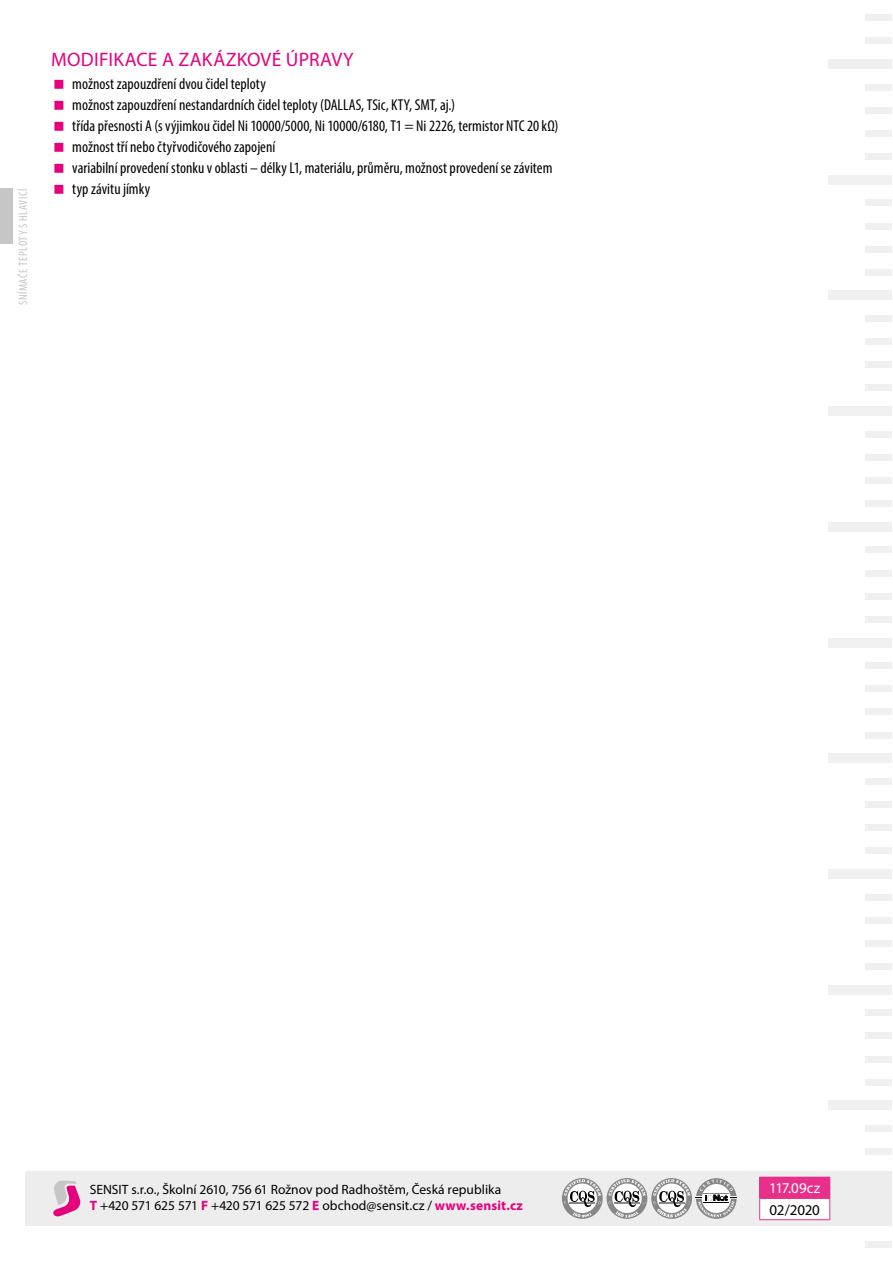
<style>
.page{position:relative;width:893px;height:1263px;background:#fff}
.page>*{position:absolute;margin:0;border:0;box-sizing:border-box;transform-origin:0 0}
.t1{font:19.5px "Myriad Pro";letter-spacing:.01em;color:#e6007d}
.t2{font:condensed 15.75px/21px "Myriad Pro";color:#000}
.t3{font:15px "Myriad Pro";letter-spacing:.005em;color:#fff}
.t4{font:15px "Myriad Pro";letter-spacing:-.02em;color:#000}
.t5{font:13.5px/16.2px "Myriad Pro";color:#000}
.t6{font:condensed 12px "Myriad Pro";letter-spacing:.05em;color:#c6c6c6}
.s1{font-weight:700;color:#e6007d}
</style>
<div class="page">
<div style="left:865px;top:500px;width:27px;height:7px;background:#f0f0f0"></div>
<div style="left:865px;top:477px;width:27px;height:7px;background:#f0f0f0"></div>
<div style="left:865px;top:454px;width:27px;height:7px;background:#f0f0f0"></div>
<div style="left:865px;top:431px;width:27px;height:7px;background:#f0f0f0"></div>
<div style="left:828px;top:406px;width:64px;height:10px;background:#f0f0f0"></div>
<div style="left:865px;top:385px;width:27px;height:6px;background:#f0f0f0"></div>
<div style="left:865px;top:616px;width:27px;height:7px;background:#f0f0f0"></div>
<div style="left:865px;top:593px;width:27px;height:7px;background:#f0f0f0"></div>
<div style="left:865px;top:570px;width:27px;height:6px;background:#f0f0f0"></div>
<div style="left:865px;top:546px;width:27px;height:7px;background:#f0f0f0"></div>
<div style="left:828px;top:522px;width:64px;height:9px;background:#f0f0f0"></div>
<div style="left:865px;top:361px;width:27px;height:7px;background:#f0f0f0"></div>
<div style="left:865px;top:338px;width:27px;height:7px;background:#f0f0f0"></div>
<div style="left:865px;top:315px;width:27px;height:7px;background:#f0f0f0"></div>
<div style="left:828px;top:291px;width:64px;height:9px;background:#f0f0f0"></div>
<div style="left:865px;top:269px;width:27px;height:7px;background:#f0f0f0"></div>
<div style="left:865px;top:246px;width:27px;height:7px;background:#f0f0f0"></div>
<div style="left:865px;top:223px;width:27px;height:6px;background:#f0f0f0"></div>
<div style="left:865px;top:199px;width:27px;height:7px;background:#f0f0f0"></div>
<div style="left:828px;top:175px;width:64px;height:9px;background:#f0f0f0"></div>
<div style="left:865px;top:153px;width:27px;height:7px;background:#f0f0f0"></div>
<div style="left:865px;top:130px;width:27px;height:7px;background:#f0f0f0"></div>
<div style="left:865px;top:107px;width:27px;height:7px;background:#f0f0f0"></div>
<div style="left:865px;top:84px;width:27px;height:7px;background:#f0f0f0"></div>
<div style="left:828px;top:59px;width:64px;height:10px;background:#f0f0f0"></div>
<div style="left:865px;top:38px;width:27px;height:6px;background:#f0f0f0"></div>
<div style="left:865px;top:14px;width:27px;height:7px;background:#f0f0f0"></div>
<div style="left:865px;top:1079px;width:27px;height:6px;background:#f0f0f0"></div>
<div style="left:865px;top:1055px;width:27px;height:7px;background:#f0f0f0"></div>
<div style="left:865px;top:1032px;width:27px;height:7px;background:#f0f0f0"></div>
<div style="left:865px;top:1009px;width:27px;height:7px;background:#f0f0f0"></div>
<div style="left:828px;top:985px;width:64px;height:9px;background:#f0f0f0"></div>
<div style="left:865px;top:963px;width:27px;height:7px;background:#f0f0f0"></div>
<div style="left:865px;top:1148px;width:27px;height:7px;background:#f0f0f0"></div>
<div style="left:865px;top:1125px;width:27px;height:7px;background:#f0f0f0"></div>
<div style="left:828px;top:1101px;width:64px;height:9px;background:#f0f0f0"></div>
<div style="left:865px;top:940px;width:27px;height:7px;background:#f0f0f0"></div>
<div style="left:865px;top:917px;width:27px;height:6px;background:#f0f0f0"></div>
<div style="left:865px;top:894px;width:27px;height:6px;background:#f0f0f0"></div>
<div style="left:828px;top:869px;width:64px;height:9px;background:#f0f0f0"></div>
<div style="left:865px;top:847px;width:27px;height:7px;background:#f0f0f0"></div>
<div style="left:865px;top:824px;width:27px;height:7px;background:#f0f0f0"></div>
<div style="left:865px;top:801px;width:27px;height:7px;background:#f0f0f0"></div>
<div style="left:865px;top:778px;width:27px;height:7px;background:#f0f0f0"></div>
<div style="left:828px;top:753px;width:64px;height:10px;background:#f0f0f0"></div>
<div style="left:865px;top:732px;width:27px;height:6px;background:#f0f0f0"></div>
<div style="left:865px;top:708px;width:27px;height:7px;background:#f0f0f0"></div>
<div style="left:865px;top:685px;width:27px;height:7px;background:#f0f0f0"></div>
<div style="left:865px;top:662px;width:27px;height:7px;background:#f0f0f0"></div>
<div style="left:828px;top:638px;width:64px;height:9px;background:#f0f0f0"></div>
<div style="left:865px;top:1241px;width:27px;height:6px;background:#f0f0f0"></div>
<div style="left:828px;top:1216px;width:64px;height:10px;background:#f0f0f0"></div>
<div style="left:25px;top:1171px;width:867px;height:54px;background:#ededed"></div>
<svg style="left:53px;top:1180px;width:28px;height:37px"></svg>
<svg style="left:696px;top:1178px;width:41px;height:41px"></svg>
<svg style="left:562px;top:1178px;width:41px;height:41px"></svg>
<svg style="left:564px;top:1179px;width:37px;height:39px"></svg>
<svg style="left:607px;top:1178px;width:40px;height:41px"></svg>
<svg style="left:608px;top:1179px;width:38px;height:38px"></svg>
<svg style="left:651px;top:1178px;width:41px;height:41px"></svg>
<svg style="left:653px;top:1179px;width:37px;height:38px"></svg>
<div style="left:760px;top:1177px;width:70px;height:21px;background:#e8308a"></div>
<div style="left:760px;top:1198px;width:70px;height:22px;background:#fff"></div>
<hr style="left:759px;top:1198px;width:71px;height:1px;background:#e8308a">
<svg style="left:759px;top:1177px;width:1px;height:42px"></svg>
<hr style="left:759px;top:1219px;width:71px;height:1px;background:#e8308a">
<svg style="left:829px;top:1199px;width:1px;height:20px"></svg>
<div style="left:0;top:188px;width:13px;height:56px;background:#c6c6c6"></div>
<p class="t6" style="left:16px;top:305px;width:119px;rotate:-90deg">SNÍMAČE TEPLOTY S HLAVICÍ</p>
<p class="t1" style="left:51px;top:47px;width:304px">MODIFIKACE A ZAKÁZKOVÉ ÚPRAVY</p>
<p class="t2" style="left:72px;top:73px;width:488px">možnost zapouzdření dvou čidel teploty<br>možnost zapouzdření nestandardních čidel teploty (DALLAS, TSic, KTY, SMT, aj.)<br>třída přesnosti A (s výjimkou čidel Ni 10000/5000, Ni 10000/6180, T1 = Ni 2226, termistor NTC 20 kΩ) možnost tří nebo čtyřvodičového zapojení<br>variabilní provedení stonku v oblasti – délky L1, materiálu, průměru, možnost provedení se závitem typ závitu jímky</p>
<p class="t5" style="left:90px;top:1181px;width:434px">SENSIT s.r.o., Školní 2610, 756 61 Rožnov pod Radhoštěm, Česká republika<br><span class="s1">T</span> +420 571 625 571 <span class="s1">F</span> +420 571 625 572 <span class="s1">E</span> obchod@sensit.cz / <span class="s1">www.sensit.cz</span></p>
<p class="t3" style="left:769px;top:1179px;width:53px">117.09cz</p>
<p class="t4" style="left:770px;top:1200px;width:52px">02/2020</p>
</div>
